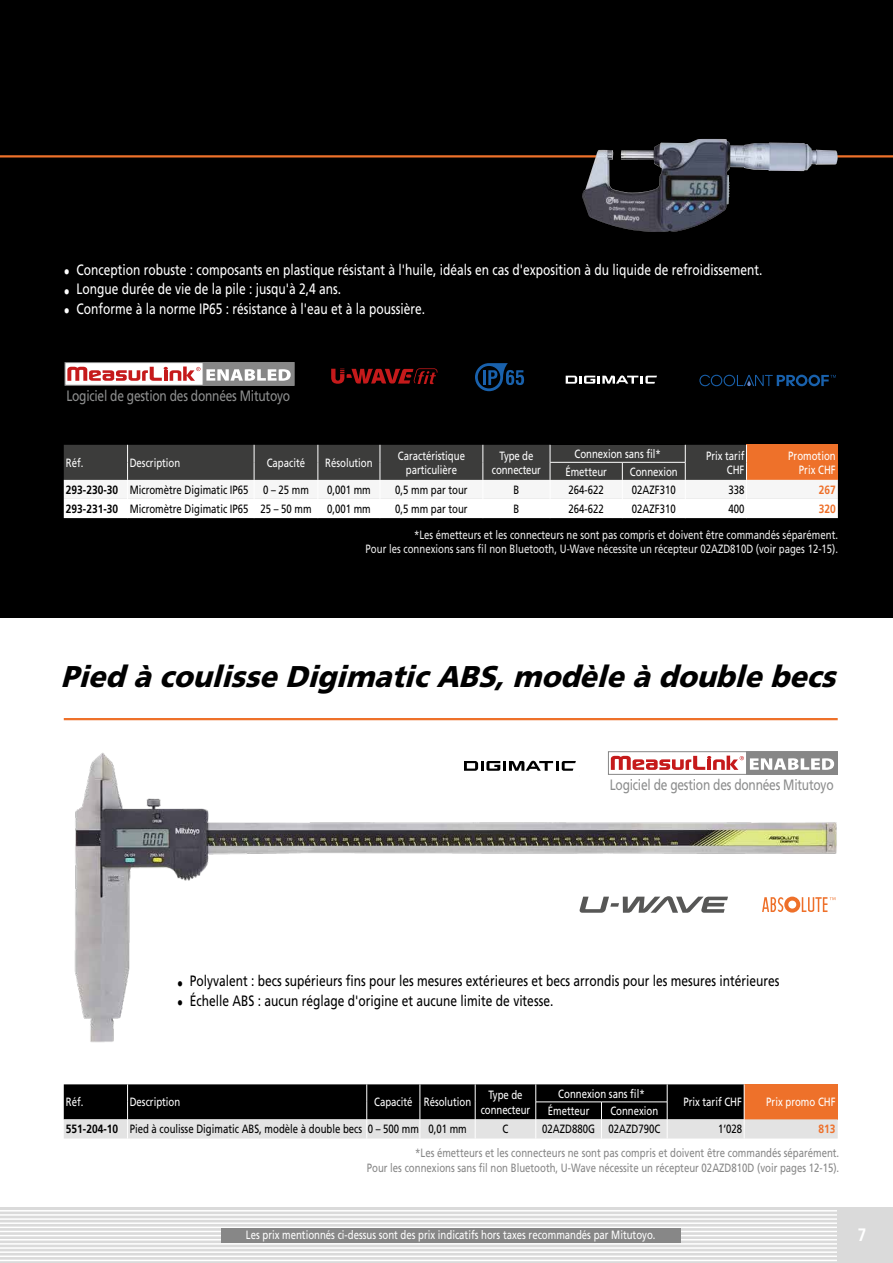
<style>
.page{position:relative;width:893px;height:1263px;background:#fff}
.page>*{position:absolute;margin:0;border:0;box-sizing:border-box;transform-origin:0 0}
.t1{font:italic 900 30px "Mitutoyo Frutiger";color:#000}
.t2{font:700 18px "Mitutoyo Frutiger";color:#fff}
.t3{font:15px "Mitutoyo Frutiger";color:#fff}
.t4{font:15px "Mitutoyo Frutiger";color:#000}
.t5{font:15px "Mitutoyo Frutiger";letter-spacing:-.015em;color:#8d8e8e}
.t6{font:12px/14.4px "Mitutoyo Frutiger";color:#fff;text-align:center}
.t7{font:12px "Mitutoyo Frutiger";color:#000}
.t8{font:12px/14.4px "Mitutoyo Frutiger";color:#878787;text-align:right}
.t9{font:12px/14.4px "Mitutoyo Frutiger";color:#ededed;text-align:right}
.t10{font:700 12px "Mitutoyo Frutiger";color:#ee702a}
.s1{font-weight:700}
</style>
<div class="page">
<div style="left:0;top:1208px;width:838px;height:55px;background:#dadada"></div>
<hr style="left:0;top:1210px;width:838px;height:1px;background:#fff">
<hr style="left:0;top:1214px;width:838px;height:2px;background:#fff">
<hr style="left:0;top:1218px;width:838px;height:2px;background:#fff">
<hr style="left:0;top:1222px;width:838px;height:2px;background:#fff">
<hr style="left:0;top:1226px;width:838px;height:2px;background:#fff">
<hr style="left:0;top:1231px;width:838px;height:1px;background:#fff">
<hr style="left:0;top:1235px;width:838px;height:1px;background:#fff">
<hr style="left:0;top:1239px;width:838px;height:1px;background:#fff">
<hr style="left:0;top:1243px;width:838px;height:1px;background:#fff">
<hr style="left:0;top:1247px;width:838px;height:2px;background:#fff">
<hr style="left:0;top:1251px;width:838px;height:2px;background:#fff">
<hr style="left:0;top:1255px;width:838px;height:2px;background:#fff">
<hr style="left:0;top:1260px;width:838px;height:1px;background:#fff">
<div style="left:838px;top:1208px;width:55px;height:55px;background:#dadada"></div>
<img style="left:74px;top:753px;width:763px;height:290px">
<div style="left:221px;top:1229px;width:459px;height:14px;background:#878787"></div>
<div style="left:0;top:155px;width:893px;height:462px;background:#000"></div>
<div style="left:0;top:0;width:893px;height:155px;background:#000"></div>
<hr style="left:64px;top:718px;width:774px;height:2px;background:#ee712a">
<svg style="left:64px;top:1084px;width:774px;height:54px;background:#665c56"></svg>
<hr style="left:536px;top:1102px;width:65px;height:1px;background:#fff">
<hr style="left:601px;top:1102px;width:66px;height:1px;background:#fff">
<hr style="left:0;top:155px;width:893px;height:2px;background:#ee712a">
<svg style="left:64px;top:445px;width:774px;height:73px;background:#aaa39f"></svg>
<hr style="left:550px;top:462px;width:72px;height:1px;background:#fff">
<hr style="left:622px;top:462px;width:63px;height:1px;background:#fff">
<img style="left:582px;top:139px;width:147px;height:93px">
<svg style="left:331px;top:368px;width:106px;height:16px"></svg>
<svg style="left:475px;top:363px;width:49px;height:28px"></svg>
<div style="left:65px;top:362px;width:229px;height:24px;background:#fff;border:1px solid #878787"></div>
<svg style="left:67px;top:366px;width:133px;height:15px"></svg>
<div style="left:203px;top:362px;width:91px;height:24px;background:#878787"></div>
<svg style="left:206px;top:369px;width:85px;height:12px"></svg>
<div style="left:608px;top:751px;width:230px;height:24px;background:#fff;border:1px solid #878787"></div>
<svg style="left:611px;top:756px;width:133px;height:14px"></svg>
<div style="left:746px;top:751px;width:92px;height:24px;background:#878787"></div>
<svg style="left:750px;top:758px;width:84px;height:12px"></svg>
<svg style="left:762px;top:897px;width:73px;height:15px"></svg>
<svg style="left:579px;top:896px;width:149px;height:17px"></svg>
<svg style="left:464px;top:761px;width:112px;height:10px"></svg>
<svg style="left:566px;top:375px;width:91px;height:9px"></svg>
<svg style="left:699px;top:375px;width:137px;height:11px"></svg>
<p class="t3" style="left:64px;top:261px;width:700px">• Conception robuste : composants en plastique résistant à l'huile, idéals en cas d'exposition à du liquide de refroidissement.</p>
<p class="t3" style="left:64px;top:280px;width:279px">• Longue durée de vie de la pile : jusqu'à 2,4 ans.</p>
<p class="t3" style="left:64px;top:300px;width:363px">• Conforme à la norme IP65 : résistance à l'eau et à la poussière.</p>
<p class="t5" style="left:66px;top:387px;width:225px">Logiciel de gestion des données Mitutoyo</p>
<p class="t6" style="left:66px;top:455px;width:19px">Réf.</p>
<p class="t6" style="left:130px;top:455px;width:52px">Description</p>
<p class="t6" style="left:267px;top:455px;width:40px">Capacité</p>
<p class="t6" style="left:325px;top:455px;width:49px">Résolution</p>
<p class="t6" style="left:398px;top:448px;width:69px">Caractéristique particulière</p>
<p class="t6" style="left:492px;top:448px;width:51px">Type de connecteur</p>
<p class="t6" style="left:574px;top:447px;width:88px">Connexion sans fil*</p>
<p class="t6" style="left:706px;top:448px;width:40px;text-align:right">Prix tarif<br>CHF</p>
<p class="t6" style="left:788px;top:448px;width:49px">Promotion</p>
<p class="t6" style="left:565px;top:464px;width:43px">Émetteur</p>
<p class="t6" style="left:630px;top:464px;width:50px">Connexion</p>
<p class="t6" style="left:799px;top:463px;width:38px">Prix CHF</p>
<p class="t7" style="left:66px;top:483px;width:244px"><span class="s1">293-230-30</span> Micromètre Digimatic IP65 0 – 25 mm</p>
<p class="t7" style="left:327px;top:483px;width:45px">0,001 mm</p>
<p class="t7" style="left:395px;top:483px;width:74px">0,5 mm par tour</p>
<p class="t7" style="left:514px;top:483px;width:7px">B</p>
<p class="t7" style="left:569px;top:483px;width:37px">264-622</p>
<p class="t7" style="left:632px;top:483px;width:45px">02AZF310</p>
<p class="t7" style="left:728px;top:483px;width:18px">338</p>
<p class="t10" style="left:819px;top:483px;width:19px">267</p>
<p class="t7" style="left:66px;top:502px;width:247px"><span class="s1">293-231-30</span> Micromètre Digimatic IP65 25 – 50 mm</p>
<p class="t7" style="left:327px;top:502px;width:45px">0,001 mm</p>
<p class="t7" style="left:395px;top:502px;width:74px">0,5 mm par tour</p>
<p class="t7" style="left:514px;top:502px;width:7px">B</p>
<p class="t7" style="left:569px;top:502px;width:37px">264-622</p>
<p class="t7" style="left:632px;top:502px;width:45px">02AZF310</p>
<p class="t7" style="left:728px;top:502px;width:18px">400</p>
<p class="t10" style="left:819px;top:502px;width:19px">320</p>
<p class="t9" style="left:366px;top:528px;width:474px">*Les émetteurs et les connecteurs ne sont pas compris et doivent être commandés séparément.<br>Pour les connexions sans fil non Bluetooth, U-Wave nécessite un récepteur 02AZD810D (voir pages 12-15).</p>
<h1 class="t1" style="left:61px;top:659px;width:785px">Pied àcoulisseDigimaticABS,modèleàdoublebecs</h1>
<p class="t5" style="left:610px;top:776px;width:225px">Logiciel de gestion des données Mitutoyo</p>
<p class="t4" style="left:177px;top:972px;width:604px">• Polyvalent : becs supérieurs fins pour les mesures extérieures et becs arrondis pour les mesures intérieures</p>
<p class="t4" style="left:177px;top:992px;width:378px">• Échelle ABS : aucun réglage d'origine et aucune limite de vitesse.</p>
<p class="t6" style="left:66px;top:1095px;width:19px">Réf.</p>
<p class="t6" style="left:130px;top:1095px;width:52px">Description</p>
<p class="t6" style="left:374px;top:1095px;width:99px">Capacité Résolution</p>
<p class="t6" style="left:481px;top:1088px;width:51px">Type de connecteur</p>
<p class="t6" style="left:558px;top:1086px;width:88px">Connexion sans fil*</p>
<p class="t6" style="left:548px;top:1104px;width:43px">Émetteur</p>
<p class="t6" style="left:610px;top:1104px;width:50px">Connexion</p>
<p class="t6" style="left:683px;top:1095px;width:60px">Prix tarif CHF</p>
<p class="t6" style="left:766px;top:1095px;width:71px">Prix promo CHF</p>
<p class="t7" style="left:66px;top:1122px;width:402px"><span class="s1">551-204-10</span> Pied à coulisse Digimatic ABS, modèle à double becs 0 – 500 mm 0,01 mm</p>
<p class="t7" style="left:503px;top:1122px;width:7px">C</p>
<p class="t7" style="left:542px;top:1122px;width:120px">02AZD880G 02AZD790C</p>
<p class="t7" style="left:718px;top:1122px;width:26px">1‘028</p>
<p class="t10" style="left:818px;top:1122px;width:19px">813</p>
<p class="t8" style="left:367px;top:1146px;width:474px">*Les émetteurs et les connecteurs ne sont pas compris et doivent être commandés séparément.<br>Pour les connexions sans fil non Bluetooth, U-Wave nécessite un récepteur 02AZD810D (voir pages 12-15).</p>
<p class="t6" style="left:246px;top:1227px;width:411px">Les prix mentionnés ci-dessus sont des prix indicatifs hors taxes recommandés par Mitutoyo.</p>
<h2 class="t2" style="left:858px;top:1224px;width:10px">7</h2>
</div>
